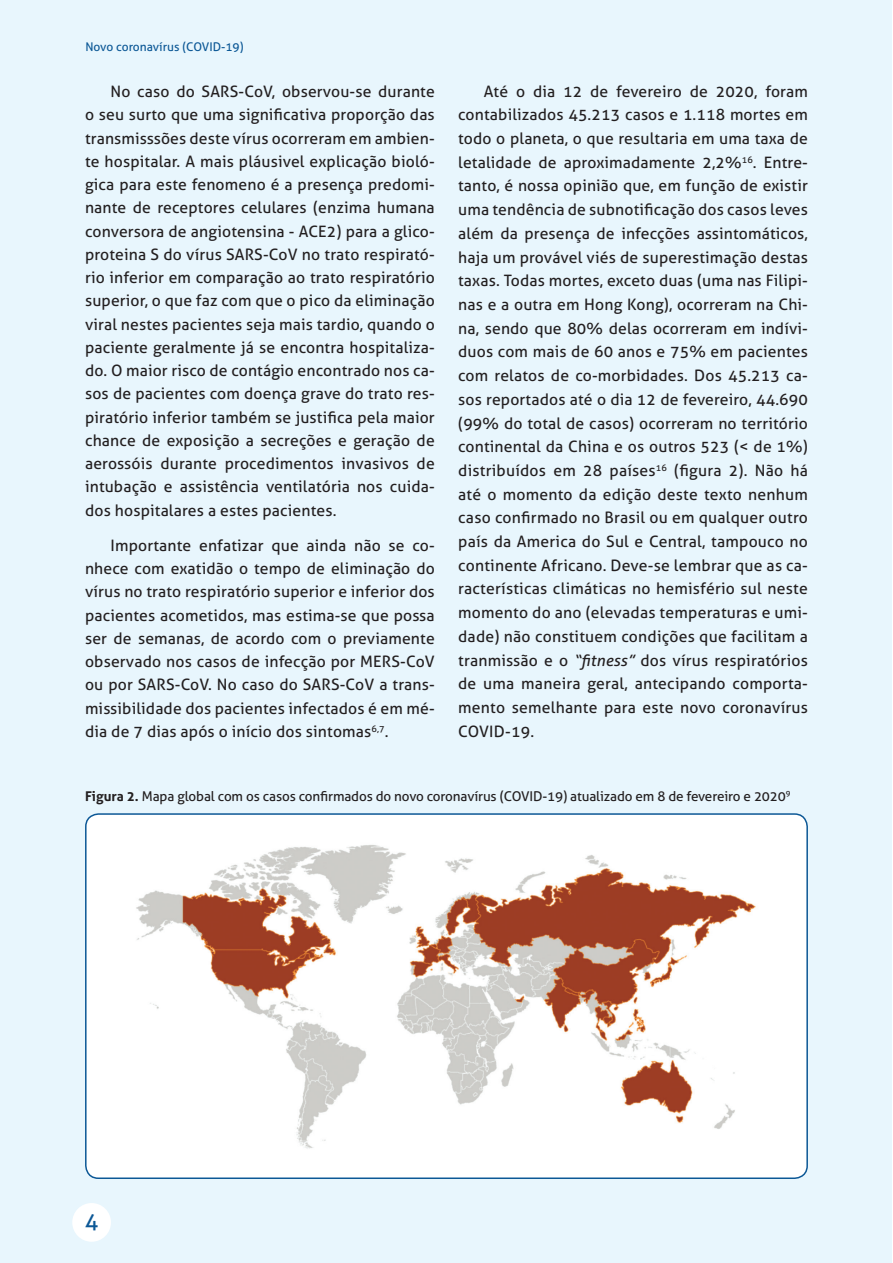
<style>
.page{position:relative;width:893px;height:1263px;background:#fff}
.page>*{position:absolute;margin:0;border:0;box-sizing:border-box;transform-origin:0 0}
.t1{font:22.5px "Aller";color:#0c5896}
.t2{font:15.75px/23.7px "Aller";letter-spacing:.01em;color:#231f20;text-align:justify}
.t3{font:13.5px "Aller";letter-spacing:-.01em;color:#231f20}
.t4{font:12px "Aller";color:#0c5896}
.s1{font-style:italic}
.s2{font-weight:700}
</style>
<div class="page">
<div style="left:0;top:0;width:892px;height:1263px;background:#e8f6fd"></div>
<div style="left:72px;top:1203px;width:39px;height:39px;background:#fff;border-radius:50%"></div>
<div style="left:86px;top:814px;width:721px;height:364px;background:#fff;border-radius:13px"></div>
<div style="left:85px;top:813px;width:723px;height:366px;border:2px solid #0c5896;border-radius:13px"></div>
<img style="left:136px;top:845px;width:620px;height:304px">
<p class="t4" style="left:85px;top:39px;width:160px">Novo coronavírus (COVID-19)</p>
<p class="t2" style="left:85px;top:80px;width:351px;line-height:23.2px;text-indent:26px">No caso do SARS-CoV, observou-se durante o seu surto que uma significativa proporção das transmisssões deste vírus ocorreram em ambien&shy;te hospitalar. A mais pláusivel explicação bioló&shy;gica para este fenomeno é a presença predomi&shy;nante de receptores celulares (enzima humana conversora de angiotensina - ACE2) para a glico&shy;proteina S do vírus SARS-CoV no trato respirató&shy;rio inferior em comparação ao trato respiratório superior, o que faz com que o pico da eliminação viral nestes pacientes seja mais tardio, quando o paciente geralmente já se encontra hospitaliza&shy;do. O maior risco de contágio encontrado nos ca&shy;sos de pacientes com doença grave do trato res&shy;piratório inferior também se justifica pela maior chance de exposição a secreções e geração de aerossóis durante procedimentos invasivos de intubação e assistência ventilatória nos cuida&shy;dos hospitalares a estes pacientes.</p>
<p class="t2" style="left:85px;top:533px;width:351px;line-height:23.2px;text-indent:26px">Importante enfatizar que ainda não se co&shy;nhece com exatidão o tempo de eliminação do vírus no trato respiratório superior e inferior dos pacientes acometidos, mas estima-se que possa ser de semanas, de acordo com o previamente observado nos casos de infecção por MERS-CoV ou por SARS-CoV. No caso do SARS-CoV a trans&shy;missibilidade dos pacientes infectados é em mé&shy;dia de 7 dias após o início dos sintomas<sup>6,7</sup>.</p>
<p class="t2" style="left:458px;top:79px;width:351px;text-indent:26px">Até o dia 12 de fevereiro de 2020, foram contabilizados 45.213 casos e 1.118 mortes em todo o planeta, o que resultaria em uma taxa de letalidade de aproximadamente 2,2%<sup>16</sup>. Entre&shy;tanto, é nossa opinião que, em função de existir uma tendência de subnotificação dos casos leves além da presença de infecções assintomáticos, haja um provável viés de superestimação destas taxas. Todas mortes, exceto duas (uma nas Filipi&shy;nas e a outra em Hong Kong), ocorreram na Chi&shy;na, sendo que 80% delas ocorreram em indívi&shy;duos com mais de 60 anos e 75% em pacientes com relatos de co-morbidades. Dos 45.213 ca&shy;sos reportados até o dia 12 de fevereiro, 44.690 (99% do total de casos) ocorreram no território continental da China e os outros 523 (&lt; de 1%) distribuídos em 28 países<sup>16</sup> (figura 2). Não há até o momento da edição deste texto nenhum caso confirmado no Brasil ou em qualquer outro país da America do Sul e Central, tampouco no continente Africano. Deve-se lembrar que as ca&shy;racterísticas climáticas no hemisfério sul neste momento do ano (elevadas temperaturas e umi&shy;dade) não constituem condições que facilitam a tranmissão e o <span class="s1">“fitness”</span> dos vírus respiratórios de uma maneira geral, antecipando comporta&shy;mento semelhante para este novo coronavírus COVID-19.</p>
<p class="t3" style="left:85px;top:788px;width:707px"><span class="s2">Figura 2.</span> Mapa global com os casos confirmados do novo coronavírus (COVID-19) atualizado em 8 de fevereiro e 2020<sup>9</sup></p>
<h1 class="t1" style="left:85px;top:1207px;width:15px">4</h1>
</div>
